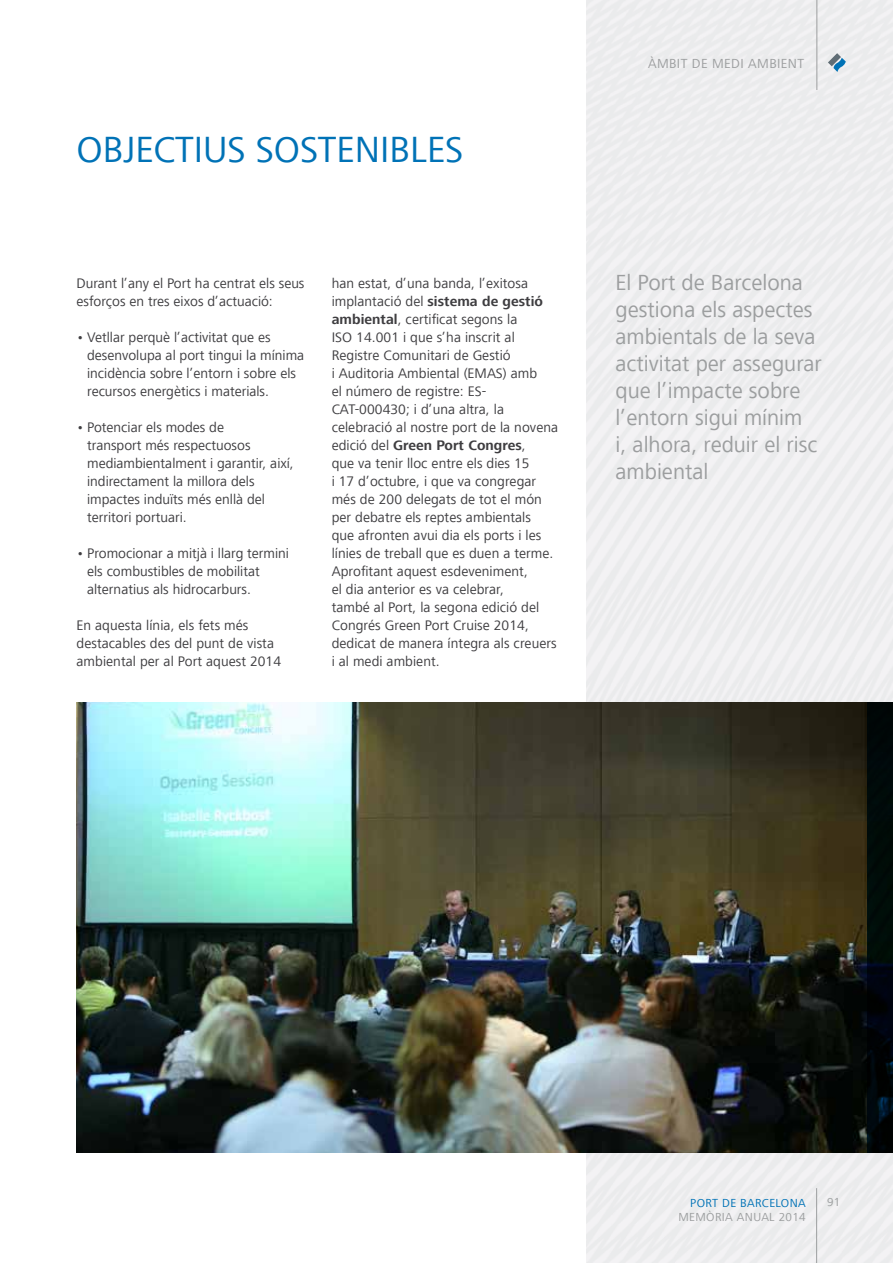
<style>
.page{position:relative;width:893px;height:1263px;background:#fff}
.page>*{position:absolute;margin:0;border:0;box-sizing:border-box;transform-origin:0 0}
.t1{font:37.5px "Frutiger Nextfor APB";color:#0072b6}
.t2{font:22.5px/27px "Frutiger Nextfor APB";color:#9c9e9f}
.t3{font:14.25px/18px "Frutiger Nextfor APB";letter-spacing:.005em;color:#3e3d40}
.t4{font:13.5px "Frutiger Nextfor APB";color:#9c9e9f}
.t5{font:12px "Frutiger Nextfor APB";letter-spacing:.03em;color:#9c9e9f}
.t6{font:12px "Frutiger Nextfor APB";letter-spacing:.03em;color:#0072b6}
.s1{font-weight:700}
</style>
<div class="page">
<div style="left:587px;top:0;width:306px;height:1263px;background:#ededee"></div>
<hr style="left:816px;top:1188px;width:1px;height:75px;background:#9c9e9f">
<hr style="left:817px;top:0;width:1px;height:90px;background:#9c9e9f">
<svg style="left:828px;top:53px;width:18px;height:19px"></svg>
<img style="left:77px;top:702px;width:790px;height:450px">
<img style="left:867px;top:702px;width:26px;height:450px">
<h1 class="t1" style="left:77px;top:129px;width:388px">OBJECTIUS SOSTENIBLES</h1>
<p class="t4" style="left:648px;top:56px;width:9px">àmbitdemediambient</p>
<p class="t3" style="left:77px;top:274px;width:229px">Durant l’any el Port ha centrat els seus esforços en tres eixos d’actuació:</p>
<p class="t3" style="left:87px;top:328px;width:219px;text-indent:-11px">• Vetllar perquè l’activitat que es desenvolupa al port tingui la mínima incidència sobre l’entorn i sobre els recursos energètics i materials.</p>
<p class="t3" style="left:87px;top:418px;width:208px;text-indent:-11px">• Potenciar els modes de<br>transport més respectuosos mediambientalment i garantir, així, indirectament la millora dels impactes induïts més enllà del territori portuari.</p>
<p class="t3" style="left:87px;top:544px;width:203px;text-indent:-11px">• Promocionar a mitjà i llarg termini els combustibles de mobilitat alternatius als hidrocarburs.</p>
<p class="t3" style="left:77px;top:616px;width:206px">En aquesta línia, els fets més destacables des del punt de vista ambiental per al Port aquest 2014</p>
<p class="t3" style="left:332px;top:274px;width:228px">han estat, d’una banda, l’exitosa implantació del <span class="s1">sistema de gestió ambiental</span>, certificat segons la<br>ISO 14.001 i que s’ha inscrit al<br>Registre Comunitari de Gestió<br>i Auditoria Ambiental (EMAS) amb<br>el número de registre: ES-<br>CAT-000430; i d’una altra, la celebració al nostre port de la novena edició del <span class="s1">Green Port Congres</span>,<br>que va tenir lloc entre els dies 15<br>i 17 d’octubre, i que va congregar més de 200 delegats de tot el món per debatre els reptes ambientals<br>que afronten avui dia els ports i les línies de treball que es duen a terme.<br>Aprofitant aquest esdeveniment,<br>el dia anterior es va celebrar,<br>també al Port, la segona edició del<br>Congrés Green Port Cruise 2014, dedicat de manera íntegra als creuers i al medi ambient.</p>
<h2 class="t2" style="left:615px;top:269px;width:208px">El Port de Barcelona gestiona els aspectes ambientals de la seva activitat per assegurar que l’impacte sobre l’entorn sigui mínim<br>i, alhora, reduir el risc ambiental</h2>
<p class="t6" style="left:690px;top:1197px;width:117px">Port de Barcelona</p>
<p class="t5" style="left:678px;top:1210px;width:129px">MemÒria anual 2014</p>
<p class="t5" style="left:827px;top:1195px;width:15px">91</p>
</div>
